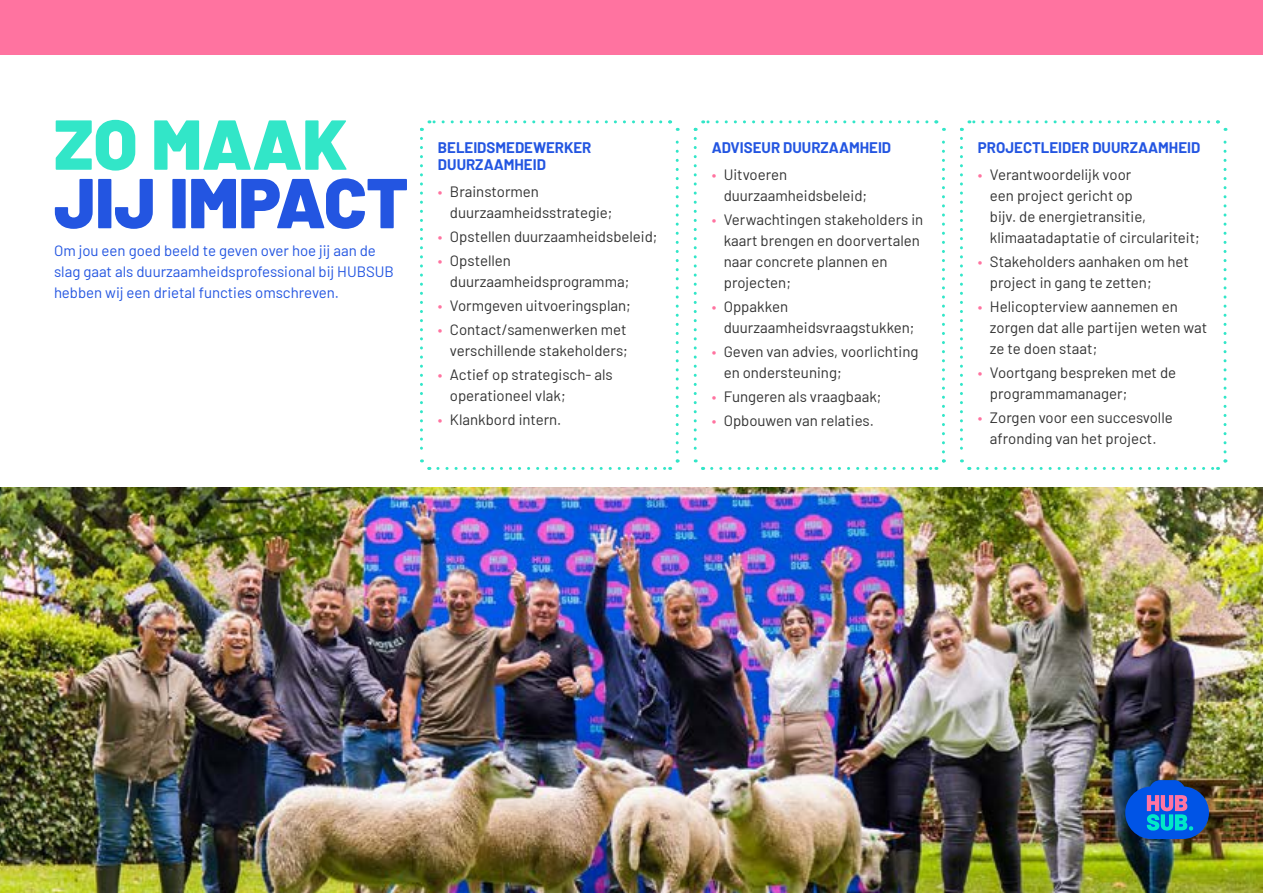
<style>
.page{position:relative;width:1263px;height:893px;background:#fff}
.page>*{position:absolute;margin:0;border:0;box-sizing:border-box;transform-origin:0 0}
.t1{font:900 70.5px "Barlow";letter-spacing:-.005em;color:#2355e1}
.t2{font:900 70.5px "Barlow";color:#32e6c8}
.t3{font:15px/21px "Barlow";color:#323232}
.t4{font:15px/21px "Barlow";color:#2355e1}
.t5{font:700 15px/16.5px "Barlow";color:#2355e1}
.s1{color:#ff73a0}
</style>
<div class="page">
<div style="left:0;top:0;width:1263px;height:54px;background:#ff73a0"></div>
<img style="left:0;top:488px;width:1263px;height:405px">
<svg style="left:1125px;top:780px;width:84px;height:59px;background:#205db8"></svg>
<svg style="left:420px;top:138px;width:12px;height:332px"></svg>
<svg style="left:438px;top:459px;width:242px;height:11px"></svg>
<svg style="left:668px;top:120px;width:11px;height:332px"></svg>
<svg style="left:420px;top:120px;width:241px;height:11px"></svg>
<svg style="left:693px;top:138px;width:13px;height:332px"></svg>
<svg style="left:712px;top:459px;width:234px;height:11px"></svg>
<svg style="left:934px;top:120px;width:11px;height:332px"></svg>
<svg style="left:693px;top:120px;width:234px;height:11px"></svg>
<svg style="left:960px;top:120px;width:268px;height:350px"></svg>
<h1 class="t2" style="left:54px;top:91px;width:295px">ZO MAAK</h1>
<h1 class="t1" style="left:54px;top:150px;width:356px">JIJ IMPACT</h1>
<p class="t4" style="left:54px;top:239px;width:341px">Om jou een goed beeld te geven over hoe jij aan de slag gaat als duurzaamheidsprofessional bij HUBSUB hebben wij een drietal functies omschreven.</p>
<p class="t5" style="left:438px;top:139px;width:155px">BELEIDSMEDEWERKER<br>DUURZAAMHEID</p>
<p class="t3" style="left:450px;top:180px;width:164px;text-indent:-12px"><span class="s1">•</span> Brainstormen duurzaamheidsstrategie;</p>
<p class="t3" style="left:438px;top:225px;width:221px"><span class="s1">•</span> Opstellen duurzaamheidsbeleid;</p>
<p class="t3" style="left:450px;top:249px;width:181px;text-indent:-12px"><span class="s1">•</span> Opstellen duurzaamheidsprogramma;</p>
<p class="t3" style="left:438px;top:294px;width:194px"><span class="s1">•</span> Vormgeven uitvoeringsplan;</p>
<p class="t3" style="left:438px;top:318px;width:191px;text-align:right"><span class="s1">•</span> Contact/samenwerken met verschillende stakeholders;</p>
<p class="t3" style="left:450px;top:363px;width:164px;text-indent:-12px"><span class="s1">•</span> Actief op strategisch- als operationeel vlak;</p>
<p class="t3" style="left:438px;top:408px;width:125px"><span class="s1">•</span> Klankbord intern.</p>
<p class="t5" style="left:712px;top:139px;width:181px">ADVISEUR DUURZAAMHEID</p>
<p class="t3" style="left:724px;top:163px;width:145px;text-indent:-12px"><span class="s1">•</span> Uitvoeren duurzaamheidsbeleid;</p>
<p class="t3" style="left:724px;top:208px;width:201px;text-indent:-12px"><span class="s1">•</span> Verwachtingen stakeholders in kaart brengen en doorvertalen naar concrete plannen en projecten;</p>
<p class="t3" style="left:724px;top:295px;width:192px;text-indent:-12px"><span class="s1">•</span> Oppakken duurzaamheidsvraagstukken;</p>
<p class="t3" style="left:724px;top:340px;width:196px;text-indent:-12px"><span class="s1">•</span> Geven van advies, voorlichting en ondersteuning;</p>
<p class="t3" style="left:712px;top:385px;width:171px"><span class="s1">•</span> Fungeren als vraagbaak;</p>
<p class="t3" style="left:712px;top:409px;width:164px"><span class="s1">•</span> Opbouwen van relaties.</p>
<p class="t5" style="left:978px;top:139px;width:224px">PROJECTLEIDER DUURZAAMHEID</p>
<p class="t3" style="left:990px;top:163px;width:211px;text-indent:-12px"><span class="s1">•</span> Verantwoordelijk voor<br>een project gericht op<br>bijv. de energietransitie, klimaatadaptatie of circulariteit;</p>
<p class="t3" style="left:990px;top:250px;width:200px;text-indent:-12px"><span class="s1">•</span> Stakeholders aanhaken om het project in gang te zetten;</p>
<p class="t3" style="left:990px;top:295px;width:219px;text-indent:-12px"><span class="s1">•</span> Helicopterview aannemen en zorgen dat alle partijen weten wat ze te doen staat;</p>
<p class="t3" style="left:990px;top:361px;width:188px;text-indent:-12px"><span class="s1">•</span> Voortgang bespreken met de programmamanager;</p>
<p class="t3" style="left:978px;top:406px;width:196px;text-align:center"><span class="s1">•</span> Zorgen voor een succesvolle afronding van het project.</p>
</div>
